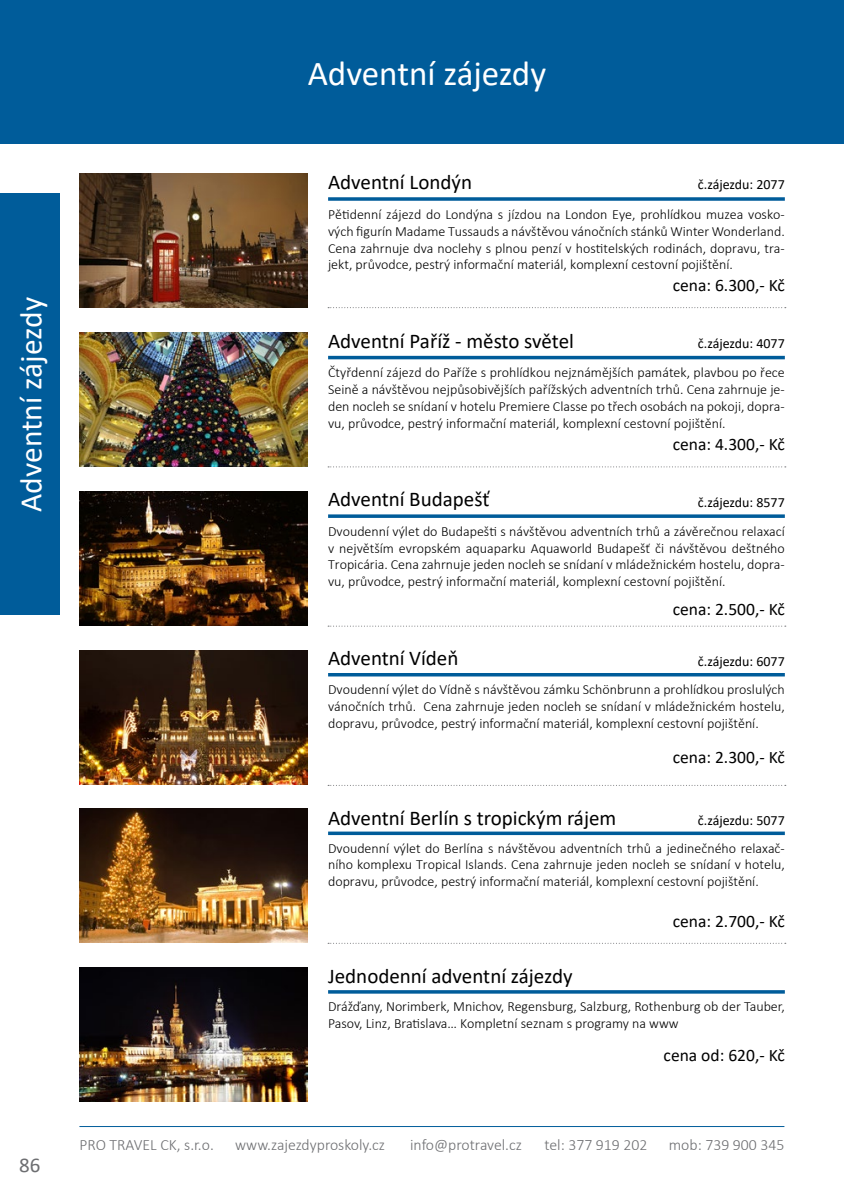
<style>
.page{position:relative;width:844px;height:1191px;background:#fff}
.page>*{position:absolute;margin:0;border:0;box-sizing:border-box;transform-origin:0 0}
.t1{font:35px "Calibri";color:#fff}
.t2{font:31.5px "Calibri";color:#fff}
.t3{font:21px "Calibri";color:#000}
.t4{font:21px "Calibri";color:#6d6e71}
.t5{font:17.5px "Calibri";color:#000}
.t6{font:300 15.75px "Calibri";color:#6d6e71}
.t7{font:300 14px/16.8px "Calibri";color:#000;text-align:justify}
.t8{font:14px "Calibri";color:#000}
</style>
<div class="page">
<div style="left:0;top:193px;width:60px;height:422px;background:#005c9a"></div>
<hr style="left:79px;top:1126px;width:705px;height:1px;background:#005c9a">
<div style="left:0;top:0;width:843px;height:144px;background:#005c9a"></div>
<svg style="left:328px;top:197px;width:456px;height:4px;background:#1f6fa6"></svg>
<hr style="left:328px;top:356px;width:456px;height:3px;background:#005c9a">
<svg style="left:328px;top:514px;width:456px;height:4px;background:#1f6fa6"></svg>
<hr style="left:328px;top:673px;width:456px;height:3px;background:#005c9a">
<svg style="left:328px;top:831px;width:456px;height:4px;background:#2473a8"></svg>
<hr style="left:328px;top:990px;width:456px;height:3px;background:#005c9a">
<img style="left:79px;top:174px;width:229px;height:134px">
<img style="left:79px;top:332px;width:229px;height:134px">
<img style="left:79px;top:491px;width:229px;height:134px">
<img style="left:79px;top:650px;width:229px;height:134px">
<img style="left:79px;top:809px;width:229px;height:134px">
<img style="left:79px;top:967px;width:229px;height:134px">
<svg style="left:328px;top:307px;width:457px;height:1px"></svg>
<svg style="left:328px;top:625px;width:457px;height:1px"></svg>
<svg style="left:328px;top:943px;width:457px;height:1px"></svg>
<svg style="left:328px;top:466px;width:457px;height:1px"></svg>
<svg style="left:328px;top:785px;width:457px;height:1px"></svg>
<h2 class="t2" style="left:9px;top:512px;width:216px;rotate:-90deg">Adventní zájezdy</h2>
<h3 class="t4" style="left:19px;top:1150px;width:23px">86</h3>
<h1 class="t1" style="left:307px;top:49px;width:240px">Adventní zájezdy</h1>
<h3 class="t3" style="left:328px;top:168px;width:145px">Adventní Londýn</h3>
<p class="t8" style="left:697px;top:175px;width:88px">č.zájezdu: 2077</p>
<p class="t7" style="left:328px;top:206px;width:458px">Pětidenní zájezd do Londýna s jízdou na London Eye, prohlídkou muzea vosko&shy;vých figurín Madame Tussauds a návštěvou vánočních stánků Winter Wonderland.<br>Cena zahrnuje dva noclehy s plnou penzí v hostitelských rodinách, dopravu, tra&shy;jekt, průvodce, pestrý informační materiál, komplexní cestovní pojištění.</p>
<h3 class="t3" style="left:328px;top:327px;width:247px">Adventní Paříž - město světel</h3>
<p class="t5" style="left:672px;top:273px;width:114px">cena: 6.300,- Kč</p>
<p class="t8" style="left:697px;top:334px;width:88px">č.zájezdu: 4077</p>
<p class="t7" style="left:328px;top:364px;width:458px">Čtyřdenní zájezd do Paříže s prohlídkou nejznámějších památek, plavbou po řece Seině a návštěvou nejpůsobivějších pařížských adventních trhů. Cena zahrnuje je&shy;den nocleh se snídaní v hotelu Premiere Classe po třech osobách na pokoji, dopra&shy;vu, průvodce, pestrý informační materiál, komplexní cestovní pojištění.</p>
<h3 class="t3" style="left:328px;top:484px;width:163px">Adventní Budapešť</h3>
<p class="t5" style="left:672px;top:432px;width:114px">cena: 4.300,- Kč</p>
<p class="t8" style="left:697px;top:493px;width:88px">č.zájezdu: 8577</p>
<p class="t7" style="left:328px;top:522px;width:458px">Dvoudenní výlet do Budapešti s návštěvou adventních trhů a závěrečnou relaxací v největším evropském aquaparku Aquaworld Budapešť či návštěvou deštného Tropicária. Cena zahrnuje jeden nocleh se snídaní v mládežnickém hostelu, dopra&shy;vu, průvodce, pestrý informační materiál, komplexní cestovní pojištění.</p>
<h3 class="t3" style="left:328px;top:643px;width:132px">Adventní Vídeň</h3>
<p class="t5" style="left:672px;top:597px;width:114px">cena: 2.500,- Kč</p>
<p class="t8" style="left:697px;top:651px;width:88px">č.zájezdu: 6077</p>
<p class="t7" style="left:328px;top:681px;width:458px">Dvoudenní výlet do Vídně s návštěvou zámku Schönbrunn a prohlídkou proslulých vánočních trhů. Cena zahrnuje jeden nocleh se snídaní v mládežnickém hostelu, dopravu, průvodce, pestrý informační materiál, komplexní cestovní pojištění.</p>
<h3 class="t3" style="left:328px;top:803px;width:289px">Adventní Berlín s tropickým rájem</h3>
<p class="t5" style="left:672px;top:745px;width:114px">cena: 2.300,- Kč</p>
<p class="t8" style="left:697px;top:810px;width:88px">č.zájezdu: 5077</p>
<p class="t7" style="left:328px;top:839px;width:458px">Dvoudenní výlet do Berlína s návštěvou adventních trhů a jedinečného relaxač&shy;ního komplexu Tropical Islands. Cena zahrnuje jeden nocleh se snídaní v hotelu, dopravu, průvodce, pestrý informační materiál, komplexní cestovní pojištění.</p>
<h3 class="t3" style="left:328px;top:962px;width:246px">Jednodenní adventní zájezdy</h3>
<p class="t5" style="left:672px;top:909px;width:114px">cena: 2.700,- Kč</p>
<p class="t7" style="left:328px;top:997px;width:458px">Drážďany, Norimberk, Mnichov, Regensburg, Salzburg, Rothenburg ob der Tauber,<br>Pasov, Linz, Bratislava… Kompletní seznam s programy na www</p>
<p class="t5" style="left:663px;top:1043px;width:123px">cena od: 620,- Kč</p>
<p class="t6" style="left:79px;top:1135px;width:136px">PRO TRAVEL CK, s.r.o.</p>
<p class="t6" style="left:235px;top:1135px;width:151px">www.zajezdyproskoly.cz</p>
<p class="t6" style="left:410px;top:1135px;width:113px">info@protravel.cz</p>
<p class="t6" style="left:544px;top:1135px;width:104px">tel: 377 919 202</p>
<p class="t6" style="left:668px;top:1135px;width:117px">mob: 739 900 345</p>
</div>
